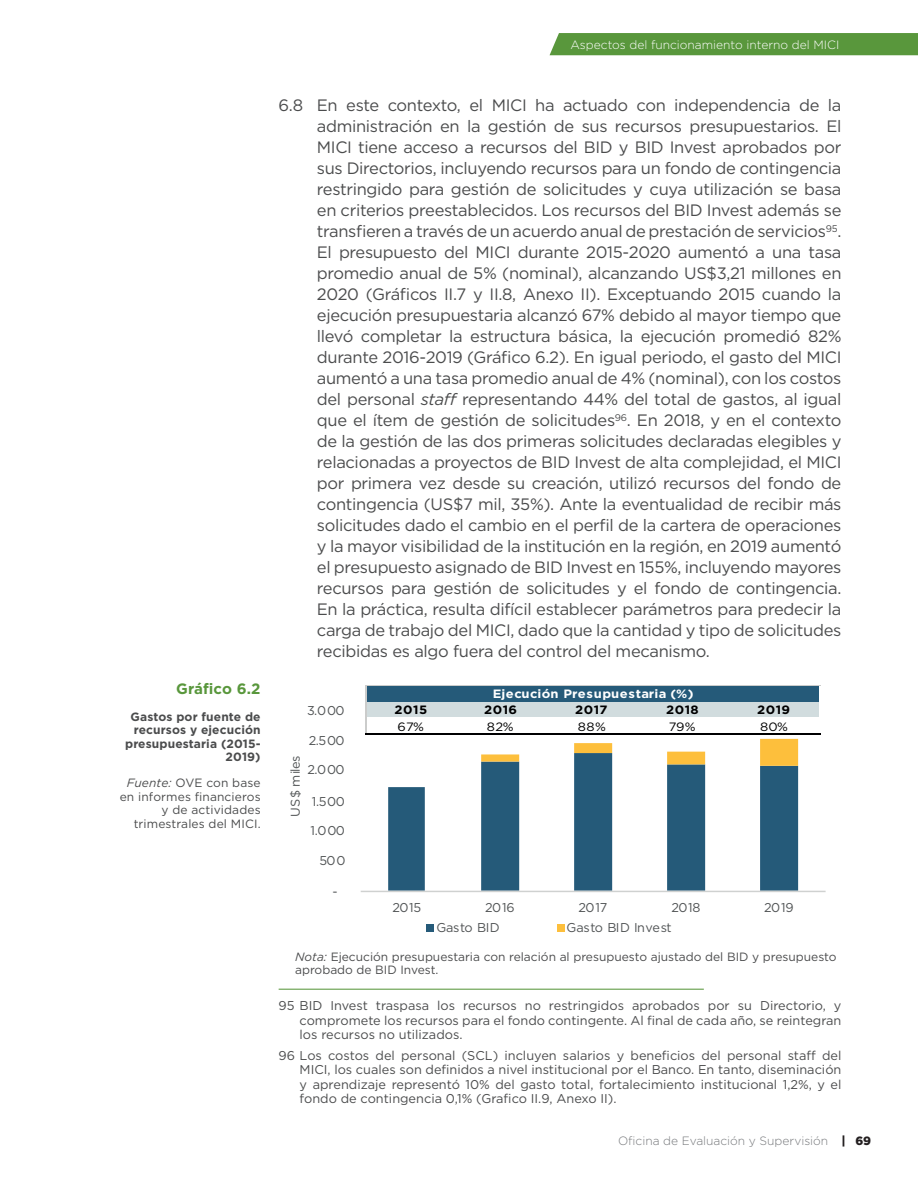
<style>
.page{position:relative;width:918px;height:1188px;background:#fff}
.page>*{position:absolute;margin:0;border:0;box-sizing:border-box;transform-origin:0 0}
.t1{font:16.5px/21px "Gotham";letter-spacing:-.02em;color:#4b4c4d;text-align:justify}
.t2{font:700 15px "Gotham";letter-spacing:.005em;color:#59973c}
.t3{font:12.75px/14.2px "Gotham";color:#4b4c4d;text-align:justify}
.t4{font:12.75px "Gotham";letter-spacing:-.025em;color:#515455}
.t5{font:700 12.15px "Gotham";letter-spacing:.03em;color:#fff;scale:1.08 1}
.t6{font:700 12.15px "Gotham";letter-spacing:.045em;color:#000001;scale:1.08 1}
.t7{font:12.15px "Gotham";letter-spacing:.035em;color:#000001;scale:1.08 1}
.t8{font:12px/13.5px "Gotham";color:#4b4c4d;text-align:right}
.t9{font:700 12px/13.5px "Gotham";letter-spacing:.01em;color:#4b4c4d;text-align:right}
.t10{font:300 12px "Gotham";color:#fff}
.t11{font:300 12px "Gotham";color:#76787b}
.s1{font-style:italic}
.s2{font-weight:900;color:#231f20}
</style>
<div class="page">
<div style="left:550px;top:33px;width:368px;height:22px;background:#59973c"></div>
<hr style="left:279px;top:989px;width:425px;height:1px;background:#59973c">
<svg style="left:388px;top:766px;width:410px;height:125px"></svg>
<svg style="left:481px;top:739px;width:317px;height:27px"></svg>
<hr style="left:361px;top:891px;width:465px;height:1px;background:#cfd1d0">
<div style="left:426px;top:925px;width:7px;height:7px;background:#255a79"></div>
<div style="left:557px;top:925px;width:7px;height:7px;background:#fdbf3c"></div>
<hr style="left:366px;top:685px;width:455px;height:1px;background:#cbcccb">
<hr style="left:366px;top:685px;width:1px;height:50px;background:#cbcccb">
<div style="left:367px;top:686px;width:454px;height:18px;background:#255a79"></div>
<div style="left:367px;top:702px;width:454px;height:16px;background:#d1dcde"></div>
<svg style="left:819px;top:686px;width:2px;height:31px"></svg>
<div style="left:367px;top:717px;width:454px;height:18px;background:#fff"></div>
<hr style="left:366px;top:733px;width:455px;height:2px;background:#000001">
<p class="t2" style="left:176px;top:679px;width:86px">Gráfico 6.2</p>
<p class="t9" style="left:125px;top:710px;width:137px">Gastos por fuente de recursos y ejecución presupuestaria (2015-<br>2019)</p>
<p class="t8" style="left:120px;top:776px;width:142px"><span class="s1">Fuente:</span> OVE con base en informes financieros y de actividades trimestrales del MICI.</p>
<p class="t10" style="left:570px;top:37px;width:270px">Aspectos del funcionamiento interno del MICI</p>
<p class="t1" style="left:317px;top:94px;width:526px;text-indent:-38px">6.8 En este contexto, el MICI ha actuado con independencia de la administración en la gestión de sus recursos presupuestarios. El MICI tiene acceso a recursos del BID y BID Invest aprobados por sus Directorios, incluyendo recursos para un fondo de contingencia restringido para gestión de solicitudes y cuya utilización se basa en criterios preestablecidos. Los recursos del BID Invest además se transfieren a través de un acuerdo anual de prestación de servicios<sup>95</sup>.<br>El presupuesto del MICI durante 2015-2020 aumentó a una tasa promedio anual de 5% (nominal), alcanzando US$3,21 millones en 2020 (Gráficos II.7 y II.8, Anexo II). Exceptuando 2015 cuando la ejecución presupuestaria alcanzó 67% debido al mayor tiempo que llevó completar la estructura básica, la ejecución promedió 82% durante 2016-2019 (Gráfico 6.2). En igual periodo, el gasto del MICI aumentó a una tasa promedio anual de 4% (nominal), con los costos del personal <span class="s1">staff</span> representando 44% del total de gastos, al igual que el ítem de gestión de solicitudes<sup>96</sup>. En 2018, y en el contexto de la gestión de las dos primeras solicitudes declaradas elegibles y relacionadas a proyectos de BID Invest de alta complejidad, el MICI por primera vez desde su creación, utilizó recursos del fondo de contingencia (US$7 mil, 35%). Ante la eventualidad de recibir más solicitudes dado el cambio en el perfil de la cartera de operaciones y la mayor visibilidad de la institución en la región, en 2019 aumentó el presupuesto asignado de BID Invest en 155%, incluyendo mayores recursos para gestión de solicitudes y el fondo de contingencia.<br>En la práctica, resulta difícil establecer parámetros para predecir la carga de trabajo del MICI, dado que la cantidad y tipo de solicitudes recibidas es algo fuera del control del mecanismo.</p>
<p class="t4" style="left:307px;top:702px;width:39px">3.000</p>
<p class="t4" style="left:309px;top:732px;width:37px">2.500</p>
<p class="t4" style="left:287px;top:817px;width:63px;rotate:-90deg">US$ miles</p>
<p class="t4" style="left:307px;top:762px;width:39px">2.000</p>
<p class="t4" style="left:312px;top:793px;width:35px">1.500</p>
<p class="t4" style="left:310px;top:823px;width:36px">1.000</p>
<p class="t4" style="left:319px;top:853px;width:27px">500</p>
<p class="t4" style="left:333px;top:884px;width:7px">-</p>
<p class="t5" style="left:493px;top:686px;width:187px">Ejecución Presupuestaria (%)</p>
<p class="t6" style="left:395px;top:702px;width:32px">2015</p>
<p class="t6" style="left:484px;top:702px;width:32px">2016</p>
<p class="t6" style="left:575px;top:702px;width:32px">2017</p>
<p class="t6" style="left:666px;top:702px;width:32px">2018</p>
<p class="t6" style="left:757px;top:702px;width:32px">2019</p>
<p class="t7" style="left:397px;top:718px;width:26px">67%</p>
<p class="t7" style="left:487px;top:718px;width:26px">82%</p>
<p class="t7" style="left:578px;top:718px;width:28px">88%</p>
<p class="t7" style="left:669px;top:718px;width:26px">79%</p>
<p class="t7" style="left:760px;top:718px;width:28px">80%</p>
<p class="t4" style="left:392px;top:899px;width:30px">2015</p>
<p class="t4" style="left:485px;top:899px;width:31px">2016</p>
<p class="t4" style="left:579px;top:899px;width:30px">2017</p>
<p class="t4" style="left:671px;top:899px;width:31px">2018</p>
<p class="t4" style="left:764px;top:899px;width:31px">2019</p>
<p class="t4" style="left:436px;top:919px;width:65px">Gasto BID</p>
<p class="t4" style="left:567px;top:919px;width:107px">Gasto BID Invest</p>
<p class="t8" style="left:295px;top:949px;width:543px;text-align:left"><span class="s1">Nota:</span> Ejecución presupuestaria con relación al presupuesto ajustado del BID y presupuesto aprobado de BID Invest.</p>
<p class="t3" style="left:300px;top:999px;width:543px;text-indent:-21px">95 BID Invest traspasa los recursos no restringidos aprobados por su Directorio, y compromete los recursos para el fondo contingente. Al final de cada año, se reintegran los recursos no utilizados.</p>
<p class="t3" style="left:300px;top:1048px;width:543px;text-indent:-21px">96 Los costos del personal (SCL) incluyen salarios y beneficios del personal staff del MICI, los cuales son definidos a nivel institucional por el Banco. En tanto, diseminación y aprendizaje representó 10% del gasto total, fortalecimiento institucional 1,2%, y el fondo de contingencia 0,1% (Grafico II.9, Anexo II).</p>
<p class="t11" style="left:618px;top:1134px;width:255px">Oficina de Evaluación y Supervisión <span class="s2">| 69</span></p>
</div>
